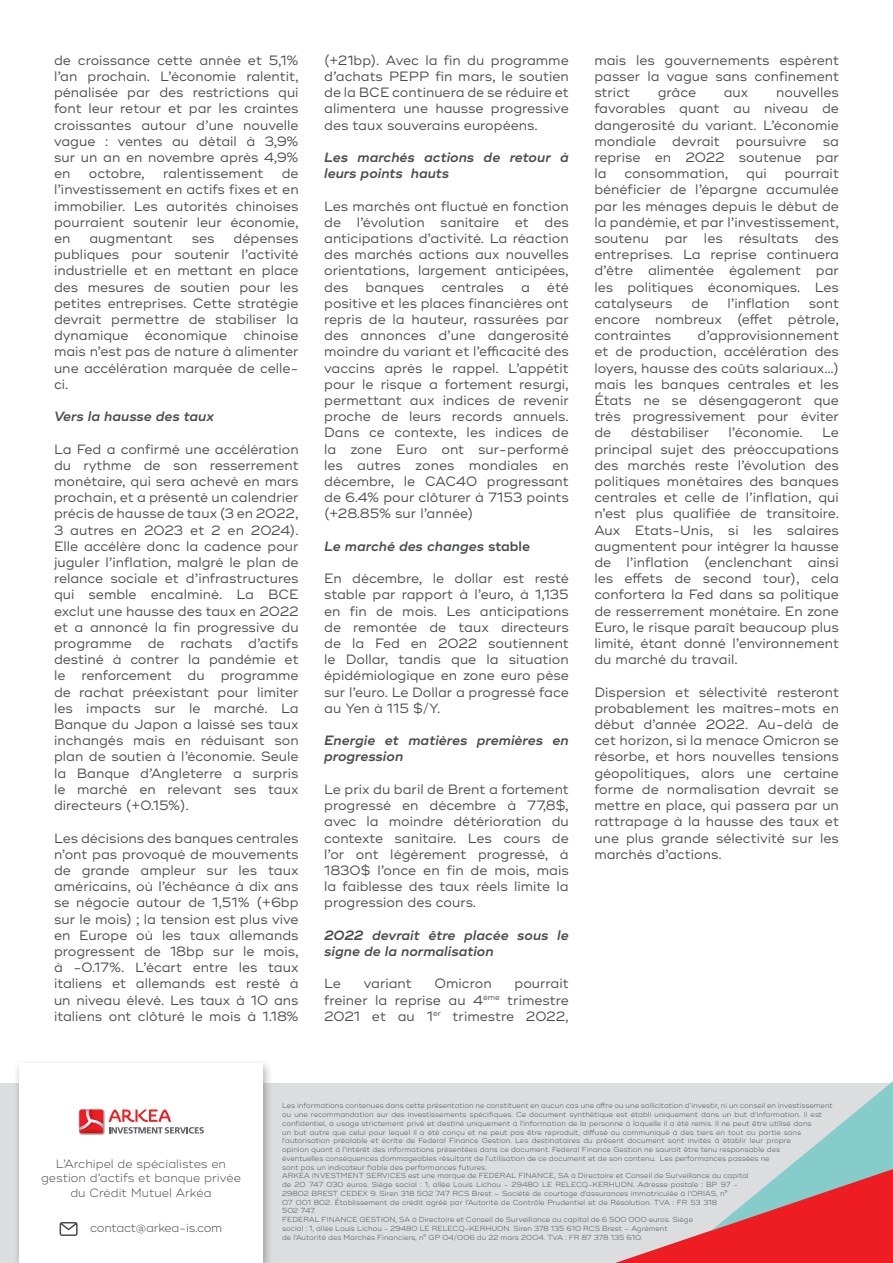
<style>
.page{position:relative;width:893px;height:1263px;background:#fff}
.page>*{position:absolute;margin:0;border:0;box-sizing:border-box;transform-origin:0 0}
.t1{font:13.5px/16.2px "Ridley Grotesk";color:#4b4c4d;text-align:justify}
.t2{font:italic 600 13.5px/16.2px "Ridley Grotesk";color:#4b4c4d}
.t3{font:300 12px "Ridley Grotesk";color:#4b4c4d}
.t4{font:300 12px "Ridley Grotesk";letter-spacing:-.02em;color:#4b4c4d}
.t5{font:300 7.35px/8.7px "Ridley Grotesk";color:#4b4c4d}
.s1{font-style:normal}
</style>
<div class="page">
<div style="left:0;top:1083px;width:893px;height:180px;background:#dcdddf"></div>
<div style="left:13px;top:1059px;width:260px;height:204px;background:#231f20;opacity:.34"></div>
<div style="left:19px;top:1063px;width:244px;height:200px;background:#fff"></div>
<svg style="left:616px;top:1081px;width:277px;height:182px"></svg>
<svg style="left:60px;top:1222px;width:18px;height:14px"></svg>
<img style="left:79px;top:1109px;width:26px;height:26px">
<svg style="left:79px;top:1109px;width:24px;height:12px"></svg>
<img style="left:79px;top:1121px;width:24px;height:12px">
<svg style="left:109px;top:1109px;width:95px;height:24px"></svg>
<p class="t1" style="left:54px;top:52px;width:246px">de croissance cette année et 5,1% l’an prochain. L’économie ralentit, pénalisée par des restrictions qui font leur retour et par les craintes croissantes autour d’une nouvelle vague : ventes au détail à 3,9% sur un an en novembre après 4,9% en</p>
<p class="t1" style="left:89px;top:166px;width:57px">octobre,</p>
<p class="t1" style="left:163px;top:166px;width:102px">ralentissement</p>
<p class="t1" style="left:54px;top:166px;width:246px;text-indent:228px">de l’investissement en actifs fixes et en immobilier. Les autorités chinoises pourraient soutenir leur économie, en</p>
<p class="t1" style="left:54px;top:231px;width:246px;text-indent:180px">dépenses publiques pour soutenir l’activité industrielle et en mettant en place des mesures de soutien pour les petites entreprises. Cette stratégie devrait permettre de stabiliser la dynamique économique chinoise mais n’est pas de nature à alimenter une accélération marquée de celle&shy;ci.</p>
<p class="t2" style="left:54px;top:409px;width:162px">Vers la hausse des taux</p>
<p class="t1" style="left:54px;top:441px;width:246px">La Fed a confirmé une accélération du rythme de son resserrement monétaire, qui sera achevé en mars prochain, et a présenté un calendrier précis de hausse de taux (3 en 2022, 3 autres en 2023 et 2 en 2024).<br>Elle accélère donc la cadence pour juguler l’inflation, malgré le plan de relance sociale et d’infrastructures qui semble encalminé. La BCE exclut une hausse des taux en 2022 et a annoncé la fin progressive du programme de rachats d’actifs destiné à contrer la pandémie et le renforcement du programme de rachat préexistant pour limiter les impacts sur le marché. La Banque du Japon a laissé ses taux inchangés mais en réduisant son plan de soutien à l’économie. Seule la Banque d’Angleterre a surpris le marché en relevant ses taux directeurs (+0.15%).</p>
<p class="t1" style="left:54px;top:830px;width:246px">Les décisions des banques centrales n’ont pas provoqué de mouvements de grande ampleur sur les taux américains, où l’échéance à dix ans se négocie autour de 1,51% (+6bp sur le mois) ; la tension est plus vive en Europe où les taux allemands progressent de 18bp sur le mois, à -0.17%. L’écart entre les taux italiens et allemands est resté à un niveau élevé. Les taux à 10 ans italiens ont clôturé le mois à 1.18%</p>
<p class="t1" style="left:89px;top:231px;width:85px">augmentant</p>
<p class="t1" style="left:192px;top:231px;width:24px">ses</p>
<p class="t1" style="left:324px;top:52px;width:246px">(+21bp). Avec la fin du programme d’achats PEPP fin mars, le soutien de la BCE continuera de se réduire et alimentera une hausse progressive des taux souverains européens.</p>
<p class="t2" style="left:324px;top:150px;width:246px">Les marchés actions de retour à leurs points hauts</p>
<p class="t1" style="left:324px;top:198px;width:246px">Les marchés ont fluctué en fonction de l’évolution sanitaire et des anticipations d’activité. La réaction des marchés actions aux nouvelles orientations, largement anticipées, des</p>
<p class="t1" style="left:366px;top:279px;width:60px">banques</p>
<p class="t1" style="left:441px;top:279px;width:64px">centrales</p>
<p class="t1" style="left:521px;top:279px;width:10px">a</p>
<p class="t1" style="left:324px;top:279px;width:246px;text-indent:223px">été positive et les places financières ont repris de la hauteur, rassurées par des annonces d’une dangerosité moindre du variant et l’efficacité des vaccins après le rappel. L’appétit pour le risque a fortement resurgi, permettant aux indices de revenir proche de leurs records annuels.<br>Dans ce contexte, les indices de la zone Euro ont sur-performé les autres zones mondiales en décembre, le CAC40 progressant de 6.4% pour clôturer à 7153 points (+28.85% sur l’année)</p>
<p class="t2" style="left:324px;top:538px;width:207px">Le marché des changes <span class="s1">stable</span></p>
<p class="t1" style="left:324px;top:571px;width:246px">En décembre, le dollar est resté stable par rapport à l’euro, à 1,135 en fin de mois. Les anticipations de remontée de taux directeurs de la Fed en 2022 soutiennent le Dollar, tandis que la situation épidémiologique en zone euro pèse sur l’euro. Le Dollar a progressé face au Yen à 115 $/Y.</p>
<p class="t2" style="left:324px;top:733px;width:246px">Energie et matières premières en progression</p>
<p class="t1" style="left:324px;top:781px;width:246px">Le prix du baril de Brent a fortement progressé en décembre à 77,8$, avec la moindre détérioration du contexte sanitaire. Les cours de l’or ont légèrement progressé, à 1830$ l’once en fin de mois, mais la faiblesse des taux réels limite la progression des cours.</p>
<p class="t2" style="left:324px;top:927px;width:246px">2022 devrait être placée sous le signe de la normalisation</p>
<p class="t1" style="left:324px;top:976px;width:18px">Le</p>
<p class="t1" style="left:364px;top:976px;width:50px">variant</p>
<p class="t1" style="left:435px;top:976px;width:59px">Omicron</p>
<p class="t1" style="left:324px;top:976px;width:246px;text-indent:190px">pourrait freiner la reprise au 4<sup>ème</sup> trimestre 2021 et au 1<sup>er</sup> trimestre 2022,</p>
<p class="t1" style="left:594px;top:52px;width:246px">mais les gouvernements espèrent passer la vague sans confinement strict</p>
<p class="t1" style="left:594px;top:85px;width:246px;text-indent:182px">nouvelles favorables quant au niveau de dangerosité du variant. L’économie mondiale devrait poursuivre sa reprise en 2022 soutenue par la</p>
<p class="t1" style="left:658px;top:85px;width:40px">grâce</p>
<p class="t1" style="left:724px;top:85px;width:26px">aux</p>
<p class="t1" style="left:594px;top:166px;width:246px;text-indent:190px">pourrait bénéficier de l’épargne accumulée par les ménages depuis le début de la pandémie, et par l’investissement, soutenu par les résultats des entreprises. La reprise continuera d’être alimentée également par les politiques économiques. Les catalyseurs</p>
<p class="t1" style="left:624px;top:166px;width:105px">consommation,</p>
<p class="t1" style="left:746px;top:166px;width:22px">qui</p>
<p class="t1" style="left:691px;top:295px;width:18px">de</p>
<p class="t1" style="left:727px;top:295px;width:64px">l’inflation</p>
<p class="t1" style="left:594px;top:295px;width:246px;text-indent:215px">sont encore nombreux (effet pétrole, contraintes</p>
<p class="t1" style="left:594px;top:328px;width:246px;text-indent:103px">d’approvisionnement et de production, accélération des loyers, hausse des coûts salariaux…) mais les banques centrales et les États ne se désengageront que très progressivement pour éviter de</p>
<p class="t1" style="left:631px;top:425px;width:80px">déstabiliser</p>
<p class="t1" style="left:729px;top:425px;width:76px">l’économie.</p>
<p class="t1" style="left:594px;top:425px;width:246px;text-indent:228px">Le principal sujet des préoccupations des marchés reste l’évolution des politiques monétaires des banques centrales et celle de l’inflation, qui n’est plus qualifiée de transitoire.<br>Aux Etats-Unis, si les salaires augmentent pour intégrer la hausse de l’inflation (enclenchant ainsi les effets de second tour), cela confortera la Fed dans sa politique de resserrement monétaire. En zone Euro, le risque paraît beaucoup plus limité, étant donné l’environnement du marché du travail.</p>
<p class="t1" style="left:594px;top:684px;width:246px">Dispersion et sélectivité resteront probablement les maîtres-mots en début d’année 2022. Au-delà de cet horizon, si la menace Omicron se résorbe, et hors nouvelles tensions géopolitiques, alors une certaine forme de normalisation devrait se mettre en place, qui passera par un rattrapage à la hausse des taux et une plus grande sélectivité sur les marchés d’actions.</p>
<p class="t3" style="left:56px;top:1157px;width:172px">L’Archipel de spécialistes en</p>
<p class="t3" style="left:41px;top:1171px;width:201px">gestion d’actifs et banque privée</p>
<p class="t3" style="left:70px;top:1185px;width:143px">du Crédit Mutuel Arkéa</p>
<p class="t4" style="left:90px;top:1221px;width:134px">contact@arkea-is.com</p>
<p class="t5" style="left:282px;top:1102px;width:552px">Les informations contenues dans cette présentation ne constituent en aucun cas une offre ou une sollicitation d’investir, ni un conseil en investissement ou une recommandation sur des investissements spécifiques. Ce document synthétique est établi uniquement dans un but d’information. Il est confidentiel, à usage strictement privé et destiné uniquement à l’information de la personne à laquelle il a été remis. Il ne peut être utilisé dans<br>un but autre que celui pour lequel il a été conçu et ne peut pas être reproduit, diffusé ou communiqué à des tiers en tout ou partie sans l’autorisation préalable et écrite de Federal Finance Gestion. Les destinataires du présent document sont invités à établir leur propre<br>opinion quant à l’intérêt des informations présentées dans ce document. Federal Finance Gestion ne saurait être tenu responsable des<br>éventuelles conséquences dommageables résultant de l’utilisation de ce document et de son contenu. Les performances passées ne<br>sont pas un indicateur fiable des performances futures.</p>
<p class="t5" style="left:282px;top:1172px;width:468px">ARKEA INVESTMENT SERVICES est une marque de FEDERAL FINANCE, SA à Directoire et Conseil de Surveillance au capital de 20 747 030 euros. Siège social : 1, allée Louis Lichou - 29480 LE RELECQ-KERHUON. Adresse postale : BP 97 - 29802 BREST CEDEX 9. Siren 318 502 747 RCS Brest – Société de courtage d’assurances immatriculée à l’ORIAS, n°<br>07 001 802. Établissement de crédit agréé par l’Autorité de Contrôle Prudentiel et de Résolution. TVA : FR 53 318<br>502 747.</p>
<p class="t5" style="left:282px;top:1215px;width:412px">FEDERAL FINANCE GESTION, SA à Directoire et Conseil de Surveillance au capital de 6 500 000 euros. Siège social : 1, allée Louis Lichou - 29480 LE RELECQ-KERHUON. Siren 378 135 610 RCS Brest – Agrément<br>de l’Autorité des Marchés Financiers, n° GP 04/006 du 22 mars 2004. TVA : FR 87 378 135 610.</p>
</div>
